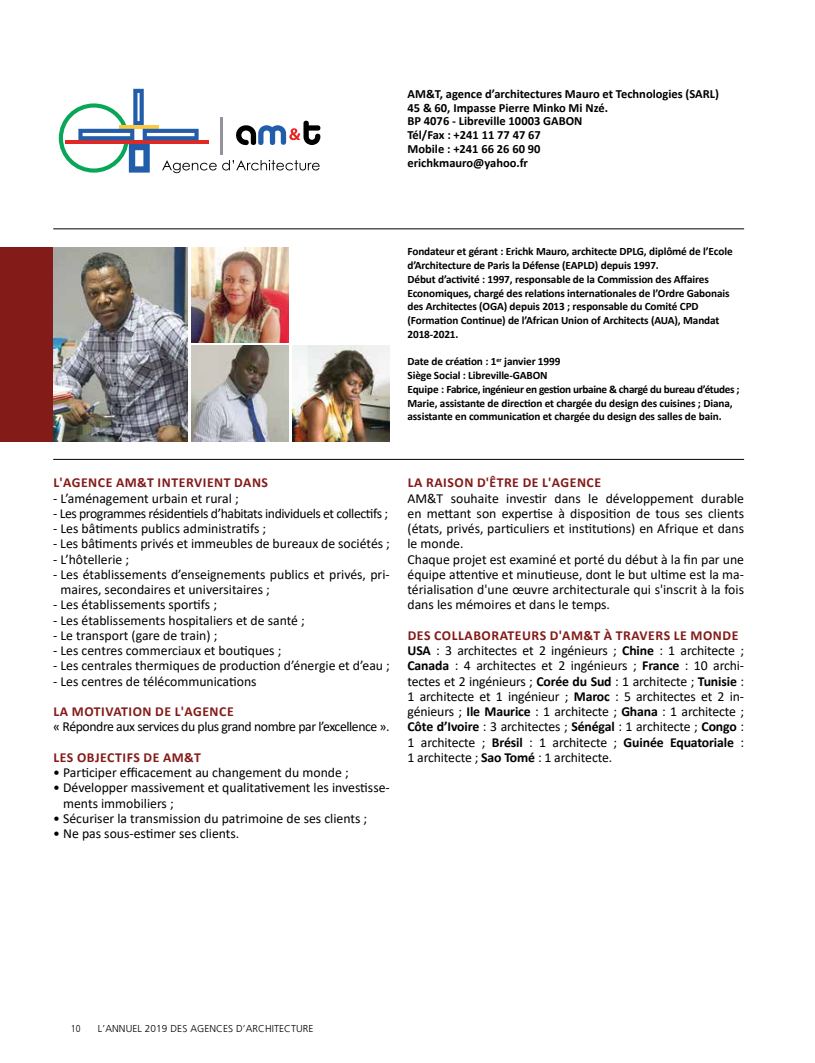
<style>
.page{position:relative;width:815px;height:1063px;background:#fff}
.page>*{position:absolute;margin:0;border:0;box-sizing:border-box;transform-origin:0 0}
.t1{font:13.75px/15.2px "Calibri";color:#000}
.t2{font:13.75px "Calibri";letter-spacing:-.03em;color:#000}
.t3{font:700 13.75px "Calibri";letter-spacing:.04em;color:#831b19}
.t4{font:700 12.5px/13.8px "Calibri";color:#000}
.t5{font:700 11.25px/13.8px "Calibri";letter-spacing:-.01em;color:#000}
.t6{font:300 10px "Frutiger LT";letter-spacing:.01em;color:#000}
.t7{font:300 condensed 10px "Frutiger LT Std";color:#000}
.s1{font-weight:700;color:#831b19}
.s2{font-weight:700}
</style>
<div class="page">
<div style="left:0;top:247px;width:53px;height:195px;background:#831b19"></div>
<hr style="left:53px;top:229px;width:691px;height:1px;background:#000">
<hr style="left:53px;top:459px;width:691px;height:1px;background:#000">
<svg style="left:59px;top:89px;width:261px;height:84px"></svg>
<img style="left:191px;top:346px;width:97px;height:96px">
<img style="left:53px;top:247px;width:135px;height:195px">
<img style="left:191px;top:247px;width:97px;height:96px">
<img style="left:293px;top:346px;width:97px;height:96px">
<p class="t4" style="left:407px;top:87px;width:313px">AM&amp;T, agence d’architectures Mauro et Technologies (SARL)<br>45 &amp; 60, Impasse Pierre Minko Mi Nzé.<br>BP 4076 - Libreville 10003 GABON<br>Tél/Fax : +241 11 77 47 67<br>Mobile : +241 66 26 60 90<br>erichkmauro@yahoo.fr</p>
<p class="t5" style="left:407px;top:245px;width:327px">Fondateur et gérant : Erichk Mauro, architecte DPLG, diplômé de l’Ecole d’Architecture de Paris la Défense (EAPLD) depuis 1997.<br>Début d’activité : 1997, responsable de la Commission des Affaires Economiques, chargé des relations internationales de l’Ordre Gabonais des Architectes (OGA) depuis 2013 ; responsable du Comité CPD (Formation Continue) de l’African Union of Architects (AUA), Mandat 2018-2021.</p>
<p class="t5" style="left:407px;top:355px;width:334px">Date de création : 1<sup>er</sup> janvier 1999<br>Siège Social : Libreville-GABON<br>Equipe : Fabrice, ingénieur en gestion urbaine &amp; chargé du bureau d’études ; Marie, assistante de direction et chargée du design des cuisines ; Diana, assistante en communication et chargée du design des salles de bain.</p>
<p class="t3" style="left:53px;top:473px;width:216px">L'AGENCE AM&amp;T INTERVIENT DANS</p>
<p class="t1" style="left:53px;top:490px;width:187px">- L’aménagement urbain et rural ;</p>
<p class="t2" style="left:53px;top:504px;width:336px">- Les programmes résidentiels d’habitats individuels et collectifs ;</p>
<p class="t1" style="left:53px;top:521px;width:215px">- Les bâtiments publics administratifs ;</p>
<p class="t1" style="left:53px;top:536px;width:338px">- Les bâtiments privés et immeubles de bureaux de sociétés ;</p>
<p class="t1" style="left:53px;top:551px;width:78px">- L’hôtellerie ;</p>
<p class="t1" style="left:61px;top:566px;width:331px;text-indent:-7px">- Les établissements d’enseignements publics et privés, pri&shy;maires, secondaires et universitaires ;</p>
<p class="t1" style="left:53px;top:597px;width:165px">- Les établissements sportifs ;</p>
<p class="t1" style="left:53px;top:612px;width:253px">- Les établissements hospitaliers et de santé ;</p>
<p class="t1" style="left:53px;top:627px;width:166px">- Le transport (gare de train) ;</p>
<p class="t1" style="left:53px;top:643px;width:230px">- Les centres commerciaux et boutiques ;</p>
<p class="t1" style="left:53px;top:658px;width:338px">- Les centrales thermiques de production d’énergie et d’eau ;</p>
<p class="t1" style="left:53px;top:673px;width:205px">- Les centres de télécommunications</p>
<p class="t3" style="left:53px;top:702px;width:182px">LA MOTIVATION DE L'AGENCE</p>
<p class="t2" style="left:53px;top:717px;width:338px">« Répondre aux services du plus grand nombre par l’excellence ».</p>
<p class="t3" style="left:53px;top:748px;width:149px">LES OBJECTIFS DE AM&amp;T</p>
<p class="t1" style="left:53px;top:765px;width:297px">• Participer efficacement au changement du monde ;</p>
<p class="t1" style="left:63px;top:780px;width:328px;text-indent:-10px">• Développer massivement et qualitativement les investisse&shy;ments immobiliers ;</p>
<p class="t1" style="left:53px;top:810px;width:316px">• Sécuriser la transmission du patrimoine de ses clients ;</p>
<p class="t1" style="left:53px;top:826px;width:188px">• Ne pas sous-estimer ses clients.</p>
<p class="t3" style="left:408px;top:473px;width:195px">LA RAISON D'ÊTRE DE L'AGENCE</p>
<p class="t1" style="left:407px;top:490px;width:338px">AM&amp;T souhaite investir dans le développement durable en mettant son expertise à disposition de tous ses clients (états, privés, particuliers et institutions) en Afrique et dans le monde.<br>Chaque projet est examiné et porté du début à la fin par une équipe attentive et minutieuse, dont le but ultime est la ma&shy;térialisation d'une œuvre architecturale qui s'inscrit à la fois dans les mémoires et dans le temps.</p>
<p class="t1" style="left:407px;top:627px;width:338px"><span class="s1">DES COLLABORATEURS D'AM&amp;T À TRAVERS LE MONDE </span><span class="s2">USA</span> : 3 architectes et 2 ingénieurs ; <span class="s2">Chine</span> : 1 architecte ; <span class="s2">Canada</span> : 4 architectes et 2 ingénieurs ; <span class="s2">France</span> : 10 archi&shy;tectes et 2 ingénieurs ; <span class="s2">Corée du Sud</span> : 1 architecte ; <span class="s2">Tunisie</span> :<br>1 architecte et 1 ingénieur ; <span class="s2">Maroc</span> : 5 architectes et 2 in&shy;génieurs ; <span class="s2">Ile Maurice</span> : 1 architecte ; <span class="s2">Ghana</span> : 1 architecte ; <span class="s2">Côte d’Ivoire</span> : 3 architectes ; <span class="s2">Sénégal</span> : 1 architecte ; <span class="s2">Congo</span> :<br>1 architecte ; <span class="s2">Brésil</span> : 1 architecte ; <span class="s2">Guinée Equatoriale</span> :<br>1 architecte ; <span class="s2">Sao Tomé</span> : 1 architecte.</p>
<p class="t7" style="left:71px;top:1023px;width:11px">10</p>
<p class="t6" style="left:98px;top:1023px;width:217px">L’ANNUEL 2019 DES AGENCES D’ARCHITECTURE</p>
</div>
